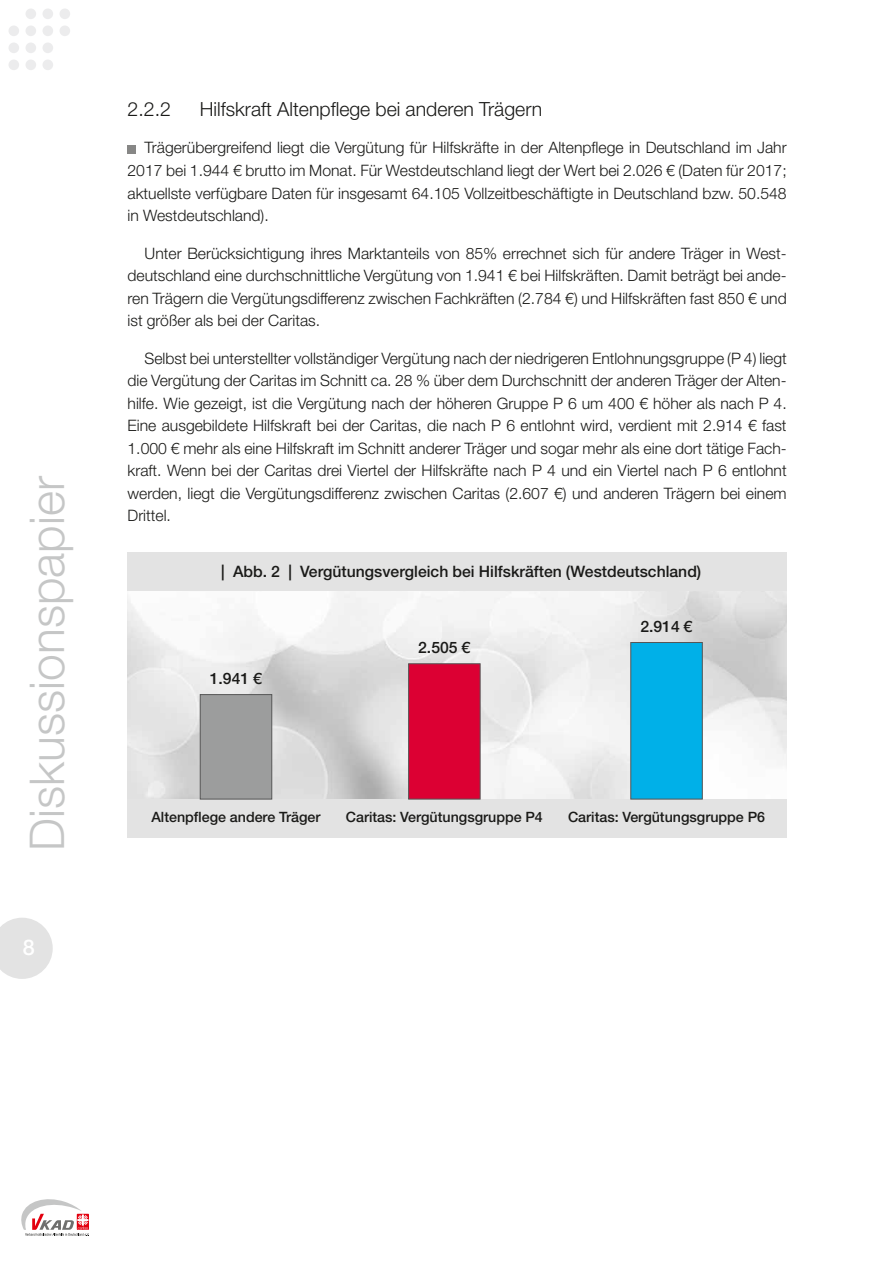
<style>
.page{position:relative;width:893px;height:1263px;background:#fff}
.page>*{position:absolute;margin:0;border:0;box-sizing:border-box;transform-origin:0 0}
.t1{font:300 48px "Helvetica Neue LT Std";color:#c5c6c6}
.t2{font:500 21.6px "Helvetica Neue LT Std";color:#fff}
.t3{font:300 19.5px "Helvetica Neue LT Std";color:#1a1a18}
.t4{font:300 15.75px/22.5px "Helvetica Neue LT Std";color:#1a1a18;text-align:justify}
.t5{font:500 15.75px "Helvetica Neue LT Std";color:#1a1a18}
.t6{font:500 14.25px "Helvetica Neue LT Std";color:#1a1a18}
</style>
<div class="page">
<div style="left:43px;top:9px;width:10px;height:10px;background:#ececed;border-radius:50%"></div>
<div style="left:26px;top:9px;width:10px;height:10px;background:#ececed;border-radius:50%"></div>
<div style="left:43px;top:26px;width:10px;height:10px;background:#ececed;border-radius:50%"></div>
<div style="left:26px;top:26px;width:10px;height:10px;background:#ececed;border-radius:50%"></div>
<div style="left:9px;top:26px;width:10px;height:10px;background:#ececed;border-radius:50%"></div>
<div style="left:43px;top:43px;width:10px;height:10px;background:#ececed;border-radius:50%"></div>
<div style="left:26px;top:43px;width:10px;height:10px;background:#ececed;border-radius:50%"></div>
<div style="left:9px;top:43px;width:10px;height:10px;background:#ececed;border-radius:50%"></div>
<div style="left:43px;top:60px;width:10px;height:10px;background:#ececed;border-radius:50%"></div>
<div style="left:26px;top:60px;width:10px;height:10px;background:#ececed;border-radius:50%"></div>
<div style="left:9px;top:60px;width:10px;height:10px;background:#ececed;border-radius:50%"></div>
<div style="left:60px;top:9px;width:10px;height:10px;background:#ececed;border-radius:50%"></div>
<div style="left:60px;top:26px;width:10px;height:10px;background:#ececed;border-radius:50%"></div>
<svg style="left:0;top:918px;width:53px;height:61px"></svg>
<svg style="left:21px;top:1199px;width:68px;height:37px"></svg>
<div style="left:128px;top:145px;width:8px;height:8px;background:#878786"></div>
<img style="left:128px;top:591px;width:659px;height:208px">
<div style="left:128px;top:799px;width:659px;height:39px;background:#e3e3e3"></div>
<div style="left:200px;top:694px;width:72px;height:105px;background:#9c9d9d;border:1px solid #565656"></div>
<div style="left:408px;top:663px;width:72px;height:136px;background:#dc0033;border:1px solid #565656"></div>
<div style="left:630px;top:642px;width:73px;height:157px;background:#00b0e8;border:1px solid #565656"></div>
<div style="left:128px;top:553px;width:659px;height:38px;background:#e3e3e3"></div>
<h1 class="t1" style="left:18px;top:850px;width:376px;rotate:-90deg">Diskussionspapier</h1>
<h2 class="t2" style="left:23px;top:935px;width:14px">8</h2>
<p class="t3" style="left:128px;top:97px;width:45px">2.2.2</p>
<p class="t3" style="left:200px;top:97px;width:344px">Hilfskraft Altenpflege bei anderen Trägern</p>
<p class="t4" style="left:128px;top:136px;width:661px;text-indent:17px">Trägerübergreifend liegt die Vergütung für Hilfskräfte in der Altenpflege in Deutschland im Jahr 2017 bei 1.944 € brutto im Monat. Für Westdeutschland liegt der Wert bei 2.026 € (Daten für 2017; aktuellste verfügbare Daten für insgesamt 64.105 Vollzeitbeschäftigte in Deutschland bzw. 50.548 in Westdeutschland).</p>
<p class="t4" style="left:128px;top:241px;width:661px;text-indent:17px">Unter Berücksichtigung ihres Marktanteils von 85% errechnet sich für andere Träger in West&shy;deutschland eine durchschnittliche Vergütung von 1.941 € bei Hilfskräften. Damit beträgt bei ande&shy;ren Trägern die Vergütungsdifferenz zwischen Fachkräften (2.784 €) und Hilfskräften fast 850 € und ist größer als bei der Caritas.</p>
<p class="t4" style="left:128px;top:346px;width:661px;text-indent:17px">Selbst bei unterstellter vollständiger Vergütung nach der niedrigeren Entlohnungsgruppe (P 4) liegt die Vergütung der Caritas im Schnitt ca. 28 % über dem Durchschnitt der anderen Träger der Alten&shy;hilfe. Wie gezeigt, ist die Vergütung nach der höheren Gruppe P 6 um 400 € höher als nach P 4.<br>Eine ausgebildete Hilfskraft bei der Caritas, die nach P 6 entlohnt wird, verdient mit 2.914 € fast 1.000 € mehr als eine Hilfskraft im Schnitt anderer Träger und sogar mehr als eine dort tätige Fach&shy;kraft. Wenn bei der Caritas drei Viertel der Hilfskräfte nach P 4 und ein Viertel nach P 6 entlohnt werden, liegt die Vergütungsdifferenz zwischen Caritas (2.607 €) und anderen Trägern bei einem Drittel.</p>
<p class="t5" style="left:221px;top:562px;width:482px">| Abb. 2 | Vergütungsvergleich bei Hilfskräften (Westdeutschland)</p>
<p class="t5" style="left:210px;top:669px;width:54px">1.941 €</p>
<p class="t5" style="left:418px;top:638px;width:54px">2.505 €</p>
<p class="t5" style="left:640px;top:617px;width:54px">2.914 €</p>
<p class="t6" style="left:151px;top:809px;width:171px">Altenpflege andere Träger</p>
<p class="t6" style="left:346px;top:809px;width:199px">Caritas: Vergütungsgruppe P4</p>
<p class="t6" style="left:568px;top:809px;width:199px">Caritas: Vergütungsgruppe P6</p>
</div>
